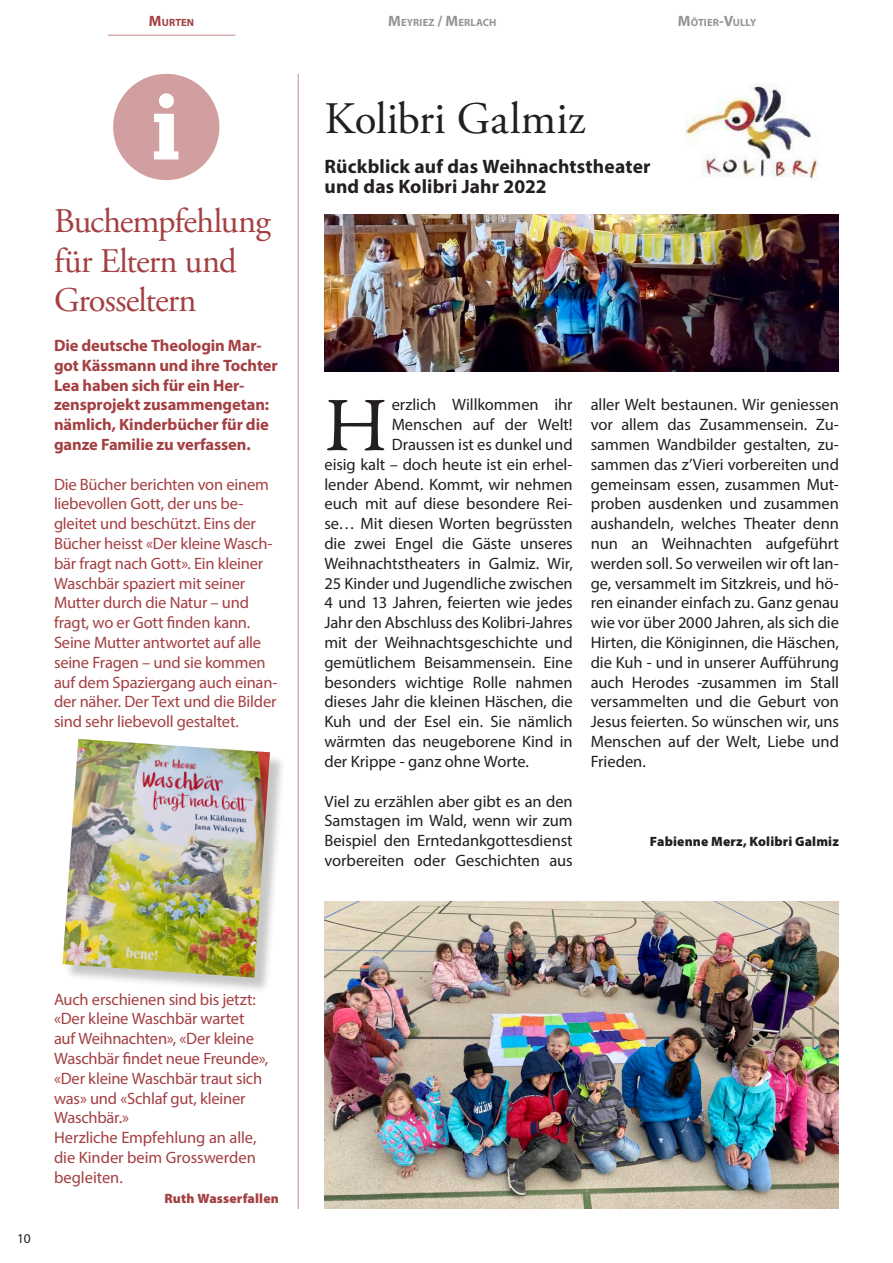
<style>
.page{position:relative;width:893px;height:1263px;background:#fff}
.page>*{position:absolute;margin:0;border:0;box-sizing:border-box;transform-origin:0 0}
.t1{font:77.55px "Garamond Premr Pro";color:#231f20}
.t2{font:45px "Adobe Garamond Pro";color:#231f20}
.t3{font:34.5px/39.6px "Adobe Garamond Pro";letter-spacing:-.03em;color:#a43f42}
.t4{font:700 19.5px/19.8px "Myriad Pro";letter-spacing:.005em;color:#231f20}
.t5{font:16.5px/19.8px "Myriad Pro";letter-spacing:-.005em;color:#231f20;text-align:justify}
.t6{font:16.5px/19.8px "Myriad Pro";letter-spacing:-.01em;color:#a43f42}
.t7{font:700 16.5px/19.8px "Myriad Pro";letter-spacing:-.01em;color:#a43f42}
.t8{font:900 13.5px "Myriad Pro";letter-spacing:.01em;color:#231f20}
.t9{font:900 13.5px "Myriad Pro";letter-spacing:.01em;color:#a43f42}
.t10{font:13.5px "Myriad Pro";color:#231f20}
.t11{font:700 10.5px "Myriad Pro";letter-spacing:.01em;color:#939598}
.t12{font:700 10.5px "Myriad Pro";letter-spacing:.01em;color:#a43f42}
.s1{font-size:15px}
</style>
<div class="page">
<hr style="left:108px;top:35px;width:127px;height:1px;background:#a43f42">
<img style="left:324px;top:215px;width:515px;height:156px">
<img style="left:686px;top:83px;width:133px;height:96px">
<hr style="left:298px;top:74px;width:1px;height:1135px;background:#a43f42">
<img style="left:324px;top:901px;width:515px;height:308px">
<div style="left:65px;top:741px;width:221px;height:252px;background:#231f20;opacity:.25"></div>
<img style="left:63px;top:739px;width:207px;height:238px">
<div style="left:113px;top:74px;width:106px;height:106px;background:#d19fa0;border-radius:50%"></div>
<div style="left:159px;top:93px;width:15px;height:15px;background:#fff;border-radius:50%"></div>
<svg style="left:154px;top:114px;width:24px;height:45px"></svg>
<p class="t12" style="left:149px;top:16px;width:47px"><span class="s1">M</span>URTEN</p>
<p class="t11" style="left:388px;top:16px;width:110px"><span class="s1">M</span>EYRIEZ <span class="s1">/ M</span>ERLACH</p>
<p class="t11" style="left:678px;top:16px;width:80px"><span class="s1">M</span>ÔTIER<span class="s1">-V</span>ULLY</p>
<h3 class="t3" style="left:54px;top:203px;width:219px">Buchempfehlung für Eltern und<br>Grosseltern</h3>
<p class="t7" style="left:54px;top:335px;width:225px">Die deutsche Theologin Mar&shy;got Kässmann und ihre Tochter<br>Lea haben sich für ein Her&shy;zensprojekt zusammengetan: nämlich, Kinderbücher für die ganze Familie zu verfassen.</p>
<p class="t6" style="left:54px;top:474px;width:225px">Die Bücher berichten von einem liebevollen Gott, der uns be&shy;gleitet und beschützt. Eins der<br>Bücher heisst «Der kleine Wasch&shy;bär fragt nach Gott». Ein kleiner<br>Waschbär spaziert mit seiner<br>Mutter durch die Natur – und fragt, wo er Gott finden kann.<br>Seine Mutter antwortet auf alle seine Fragen – und sie kommen auf dem Spaziergang auch einan&shy;der näher. Der Text und die Bilder sind sehr liebevoll gestaltet.</p>
<h2 class="t2" style="left:324px;top:92px;width:262px">Kolibri Galmiz</h2>
<p class="t4" style="left:324px;top:156px;width:328px">Rückblick auf das Weihnachtstheater und das Kolibri Jahr 2022</p>
<h1 class="t1" style="left:324px;top:379px;width:65px">H</h1>
<p class="t5" style="left:392px;top:395px;width:183px">erzlich Willkommen ihr</p>
<p class="t5" style="left:392px;top:415px;width:183px">Menschen auf der Welt!</p>
<p class="t5" style="left:392px;top:434px;width:183px">Draussen ist es dunkel und</p>
<p class="t5" style="left:324px;top:454px;width:250px">eisig kalt – doch heute ist ein erhel-</p>
<p class="t5" style="left:324px;top:474px;width:250px">lender Abend. Kommt, wir nehmen</p>
<p class="t5" style="left:324px;top:494px;width:250px">euch mit auf diese besondere Rei-</p>
<p class="t5" style="left:324px;top:514px;width:250px">se… Mit diesen Worten begrüssten</p>
<p class="t5" style="left:324px;top:533px;width:250px">die zwei Engel die Gäste unseres</p>
<p class="t5" style="left:324px;top:553px;width:250px">Weihnachtstheaters in Galmiz. Wir,</p>
<p class="t5" style="left:324px;top:573px;width:250px">25 Kinder und Jugendliche zwischen</p>
<p class="t5" style="left:324px;top:593px;width:250px">4 und 13 Jahren, feierten wie jedes</p>
<p class="t5" style="left:324px;top:613px;width:250px">Jahr den Abschluss des Kolibri-Jahres</p>
<p class="t5" style="left:324px;top:632px;width:250px">mit der Weihnachtsgeschichte und</p>
<p class="t5" style="left:324px;top:652px;width:250px">gemütlichem Beisammensein. Eine</p>
<p class="t5" style="left:324px;top:672px;width:250px">besonders wichtige Rolle nahmen</p>
<p class="t5" style="left:324px;top:692px;width:250px">dieses Jahr die kleinen Häschen, die</p>
<p class="t5" style="left:324px;top:712px;width:250px">Kuh und der Esel ein. Sie nämlich</p>
<p class="t5" style="left:324px;top:731px;width:250px">wärmten das neugeborene Kind in</p>
<p class="t5" style="left:324px;top:751px;width:206px">der Krippe - ganz ohne Worte.</p>
<p class="t5" style="left:324px;top:791px;width:250px">Viel zu erzählen aber gibt es an den Samstagen im Wald, wenn wir zum Beispiel den Erntedankgottesdienst vorbereiten oder Geschichten aus</p>
<p class="t5" style="left:591px;top:395px;width:250px">aller Welt bestaunen. Wir geniessen vor allem das Zusammensein. Zu&shy;sammen Wandbilder gestalten, zu&shy;sammen das z’Vieri vorbereiten und gemeinsam essen, zusammen Mut&shy;proben ausdenken und zusammen aushandeln, welches Theater denn nun an Weihnachten aufgeführt werden soll. So verweilen wir oft lan&shy;ge, versammelt im Sitzkreis, und hö&shy;ren einander einfach zu. Ganz genau wie vor über 2000 Jahren, als sich die Hirten, die Königinnen, die Häschen, die Kuh - und in unserer Aufführung auch Herodes -zusammen im Stall versammelten und die Geburt von Jesus feierten. So wünschen wir, uns Menschen auf der Welt, Liebe und Frieden.</p>
<p class="t8" style="left:650px;top:832px;width:190px">Fabienne Merz, Kolibri Galmiz</p>
<p class="t10" style="left:17px;top:1230px;width:15px">10</p>
<p class="t6" style="left:54px;top:989px;width:216px">Auch erschienen sind bis jetzt: «Der kleine Waschbär wartet auf Weihnachten», «Der kleine<br>Waschbär findet neue Freunde», «Der kleine Waschbär traut sich was» und «Schlaf gut, kleiner<br>Waschbär.»<br>Herzliche Empfehlung an alle, die Kinder beim Grosswerden begleiten.</p>
<p class="t9" style="left:164px;top:1189px;width:116px">Ruth Wasserfallen</p>
</div>
